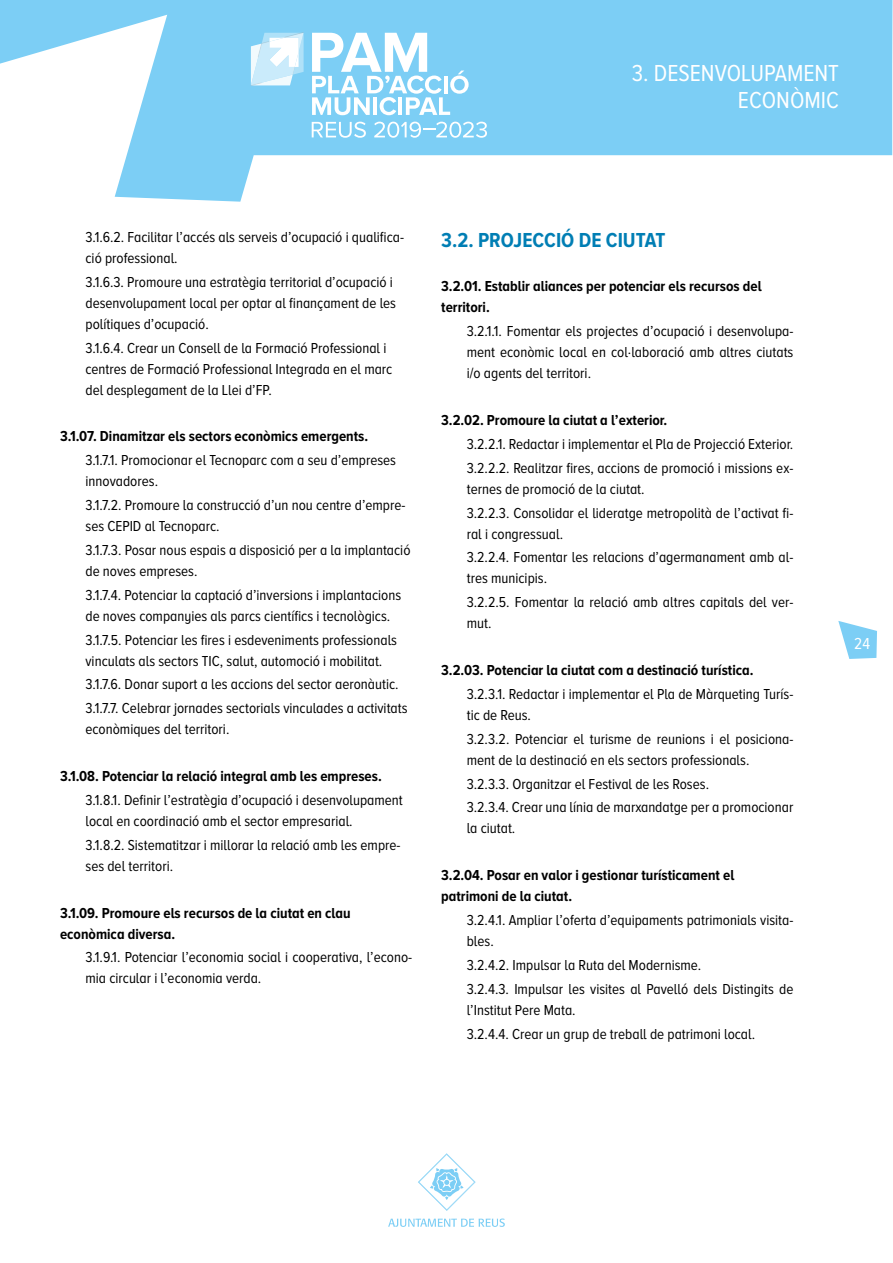
<style>
.page{position:relative;width:893px;height:1263px;background:#fff}
.page>*{position:absolute;margin:0;border:0;box-sizing:border-box;transform-origin:0 0}
.t1{font:24px/27px "Proxima Nova A Cond";color:#fff;text-align:right}
.t2{font:700 21px "Proxima Nova A Cond";color:#007eb4}
.t3{font:16.5px "Proxima Nova A Cond";color:#fff}
.t4{font:15px/21px "Proxima Nova A Cond";color:#000}
.t5{font:700 15px/21px "Proxima Nova A Cond";color:#000}
</style>
<div class="page">
<svg style="left:388px;top:1218px;width:117px;height:9px"></svg>
<svg style="left:418px;top:1153px;width:58px;height:58px"></svg>
<svg style="left:0;top:0;width:892px;height:202px;fill:#7ccef5"></svg>
<svg style="left:892px;top:0;width:1px;height:155px"></svg>
<svg style="left:312px;top:33px;width:157px;height:82px"></svg>
<svg style="left:251px;top:33px;width:53px;height:52px"></svg>
<svg style="left:312px;top:122px;width:54px;height:16px"></svg>
<svg style="left:374px;top:122px;width:113px;height:16px"></svg>
<svg style="left:838px;top:621px;width:39px;height:38px"></svg>
<h1 class="t1" style="left:632px;top:60px;width:209px">3. DESENVOLUPAMENT<br>ECONÒMIC</h1>
<p class="t4" style="left:86px;top:226px;width:320px">3.1.6.2. Facilitar l’accés als serveis d’ocupació i qualifica&shy;ció professional.</p>
<p class="t4" style="left:86px;top:271px;width:312px">3.1.6.3. Promoure una estratègia territorial d’ocupació i desenvolupament local per optar al finançament de les polítiques d’ocupació.</p>
<p class="t4" style="left:86px;top:337px;width:308px">3.1.6.4. Crear un Consell de la Formació Professional i centres de Formació Professional Integrada en el marc del desplegament de la Llei d’FP.</p>
<p class="t5" style="left:60px;top:426px;width:310px">3.1.07. Dinamitzar els sectors econòmics emergents.</p>
<p class="t4" style="left:86px;top:450px;width:312px">3.1.7.1. Promocionar el Tecnoparc com a seu d’empreses innovadores.</p>
<p class="t4" style="left:86px;top:494px;width:322px">3.1.7.2. Promoure la construcció d’un nou centre d’empre&shy;ses CEPID al Tecnoparc.</p>
<p class="t4" style="left:86px;top:539px;width:326px">3.1.7.3. Posar nous espais a disposició per a la implantació de noves empreses.</p>
<p class="t4" style="left:86px;top:584px;width:317px">3.1.7.4. Potenciar la captació d’inversions i implantacions de noves companyies als parcs científics i tecnològics.</p>
<p class="t4" style="left:86px;top:629px;width:313px">3.1.7.5. Potenciar les fires i esdeveniments professionals vinculats als sectors TIC, salut, automoció i mobilitat.</p>
<p class="t4" style="left:86px;top:672px;width:324px;line-height:23.9px">3.1.7.6. Donar suport a les accions del sector aeronàutic.<br>3.1.7.7. Celebrar jornades sectorials vinculades a activitats</p>
<p class="t4" style="left:86px;top:719px;width:145px">econòmiques del territori.</p>
<p class="t5" style="left:60px;top:765px;width:323px">3.1.08. Potenciar la relació integral amb les empreses.</p>
<p class="t4" style="left:86px;top:789px;width:319px">3.1.8.1. Definir l’estratègia d’ocupació i desenvolupament local en coordinació amb el sector empresarial.</p>
<p class="t4" style="left:86px;top:834px;width:317px">3.1.8.2. Sistematitzar i millorar la relació amb les empre&shy;ses del territori.</p>
<p class="t5" style="left:60px;top:902px;width:292px">3.1.09. Promoure els recursos de la ciutat en clau econòmica diversa.</p>
<p class="t4" style="left:86px;top:947px;width:328px">3.1.9.1. Potenciar l’economia social i cooperativa, l’econo&shy;mia circular i l’economia verda.</p>
<h2 class="t2" style="left:441px;top:228px;width:226px">3.2. PROJECCIÓ DE CIUTAT</h2>
<p class="t5" style="left:441px;top:276px;width:322px">3.2.01. Establir aliances per potenciar els recursos del territori.</p>
<p class="t4" style="left:467px;top:321px;width:328px;text-align:justify">3.2.1.1. Fomentar els projectes d’ocupació i desenvolupa&shy;ment econòmic local en col·laboració amb altres ciutats i/o agents del territori.</p>
<p class="t5" style="left:441px;top:409px;width:228px">3.2.02. Promoure la ciutat a l’exterior.</p>
<p class="t4" style="left:467px;top:432px;width:328px;line-height:23.9px">3.2.2.1. Redactar i implementar el Pla de Projecció Exterior.<br>3.2.2.2. Realitzar fires, accions de promoció i missions ex-</p>
<p class="t4" style="left:467px;top:477px;width:328px;line-height:23.9px">ternes de promoció de la ciutat.<br>3.2.2.3. Consolidar el lideratge metropolità de l’activat fi-</p>
<p class="t4" style="left:467px;top:522px;width:328px;line-height:23.9px">ral i congressual.<br>3.2.2.4. Fomentar les relacions d’agermanament amb al-</p>
<p class="t4" style="left:467px;top:566px;width:328px;line-height:23.9px">tres municipis.<br>3.2.2.5. Fomentar la relació amb altres capitals del ver-</p>
<p class="t4" style="left:467px;top:613px;width:26px">mut.</p>
<p class="t5" style="left:441px;top:659px;width:314px">3.2.03. Potenciar la ciutat com a destinació turística.</p>
<p class="t4" style="left:467px;top:683px;width:328px">3.2.3.1. Redactar i implementar el Pla de Màrqueting Turís&shy;tic de Reus.</p>
<p class="t4" style="left:467px;top:728px;width:328px">3.2.3.2. Potenciar el turisme de reunions i el posiciona&shy;ment de la destinació en els sectors professionals.</p>
<p class="t4" style="left:467px;top:772px;width:328px;line-height:23.9px">3.2.3.3. Organitzar el Festival de les Roses.<br>3.2.3.4. Crear una línia de marxandatge per a promocionar</p>
<p class="t4" style="left:467px;top:818px;width:50px">la ciutat.</p>
<p class="t5" style="left:441px;top:864px;width:295px">3.2.04. Posar en valor i gestionar turísticament el patrimoni de la ciutat.</p>
<p class="t4" style="left:467px;top:909px;width:328px">3.2.4.1. Ampliar l’oferta d’equipaments patrimonials visita&shy;bles.</p>
<p class="t4" style="left:467px;top:953px;width:328px;line-height:23.9px">3.2.4.2. Impulsar la Ruta del Modernisme.<br>3.2.4.3. Impulsar les visites al Pavelló dels Distingits de</p>
<p class="t4" style="left:467px;top:998px;width:290px;line-height:23.9px">l’Institut Pere Mata.<br>3.2.4.4. Crear un grup de treball de patrimoni local.</p>
<p class="t3" style="left:854px;top:634px;width:17px">24</p>
</div>
